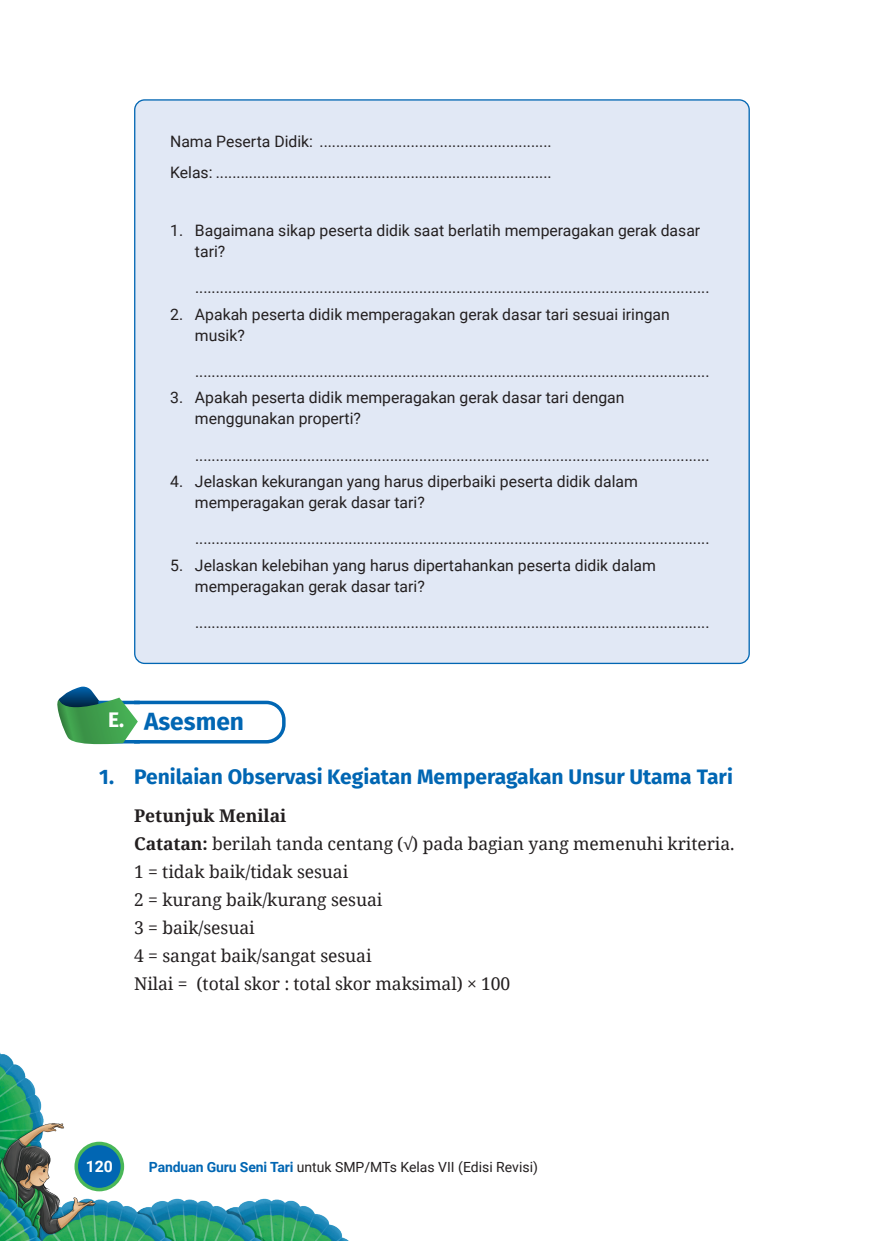
<style>
.page{position:relative;width:874px;height:1241px;background:#fff}
.page>*{position:absolute;margin:0;border:0;box-sizing:border-box;transform-origin:0 0}
.t1{font:700 24.5px "Fira Sans";color:#0166b3}
.t2{font:700 21px "Fira Sans";color:#0166b3}
.t3{font:700 21px "Fira Sans";color:#fff}
.t4{font:17.5px/28px "Noto Serif";letter-spacing:-.005em;color:#231f20}
.t5{font:15.75px/21.3px "Roboto";color:#231f20}
.t6{font:700 15.75px "Roboto";color:#fff}
.t7{font:14px "Roboto";color:#231f20}
.s1{font-weight:700}
.s2{font-weight:700;color:#0166b3}
</style>
<div class="page">
<img style="left:0;top:1052px;width:348px;height:188px">
<div style="left:76px;top:1143px;width:46px;height:46px;background:#0166b3;border-radius:50%"></div>
<div style="left:74px;top:1141px;width:50px;height:50px;border:4px solid #4ab758;border-radius:50%"></div>
<div style="left:135px;top:100px;width:613px;height:563px;background:#e1e8f5;border-radius:10px"></div>
<svg style="left:57px;top:686px;width:229px;height:59px"></svg>
<p class="t5" style="left:170px;top:125px;width:383px;line-height:31.2px">Nama Peserta Didik: ........................................................<br>Kelas: .................................................................................</p>
<p class="t5" style="left:195px;top:219px;width:506px;text-indent:-25px">1. Bagaimana sikap peserta didik saat berlatih memperagakan gerak dasar tari?</p>
<p class="t5" style="left:195px;top:276px;width:515px">............................................................................................................................</p>
<p class="t5" style="left:195px;top:302px;width:476px;text-indent:-25px">2. Apakah peserta didik memperagakan gerak dasar tari sesuai iringan musik?</p>
<p class="t5" style="left:195px;top:360px;width:515px">............................................................................................................................</p>
<p class="t5" style="left:195px;top:386px;width:431px;text-indent:-25px">3. Apakah peserta didik memperagakan gerak dasar tari dengan menggunakan properti?</p>
<p class="t5" style="left:195px;top:443px;width:515px">............................................................................................................................</p>
<p class="t5" style="left:195px;top:470px;width:444px;text-indent:-25px">4. Jelaskan kekurangan yang harus diperbaiki peserta didik dalam memperagakan gerak dasar tari?</p>
<p class="t5" style="left:195px;top:527px;width:515px">............................................................................................................................</p>
<p class="t5" style="left:195px;top:553px;width:462px;text-indent:-25px">5. Jelaskan kelebihan yang harus dipertahankan peserta didik dalam memperagakan gerak dasar tari?</p>
<p class="t5" style="left:195px;top:611px;width:515px">............................................................................................................................</p>
<h2 class="t3" style="left:108px;top:701px;width:18px">E.</h2>
<h1 class="t1" style="left:99px;top:701px;width:146px">E. Asesmen</h1>
<h2 class="t2" style="left:99px;top:758px;width:634px">1. Penilaian Observasi Kegiatan Memperagakan Unsur Utama Tari</h2>
<p class="t4" style="left:134px;top:800px;width:601px"><span class="s1">Petunjuk Menilai<br>Catatan:</span> berilah tanda centang (√) pada bagian yang memenuhi kriteria.<br>1 = tidak baik/tidak sesuai<br>2 = kurang baik/kurang sesuai<br>3 = baik/sesuai<br>4 = sangat baik/sangat sesuai<br>Nilai = (total skor : total skor maksimal) × 100</p>
<p class="t6" style="left:86px;top:1154px;width:29px">120</p>
<p class="t7" style="left:149px;top:1156px;width:390px"><span class="s2">Panduan Guru Seni Tari</span> untuk SMP/MTs Kelas VII (Edisi Revisi)</p>
</div>
